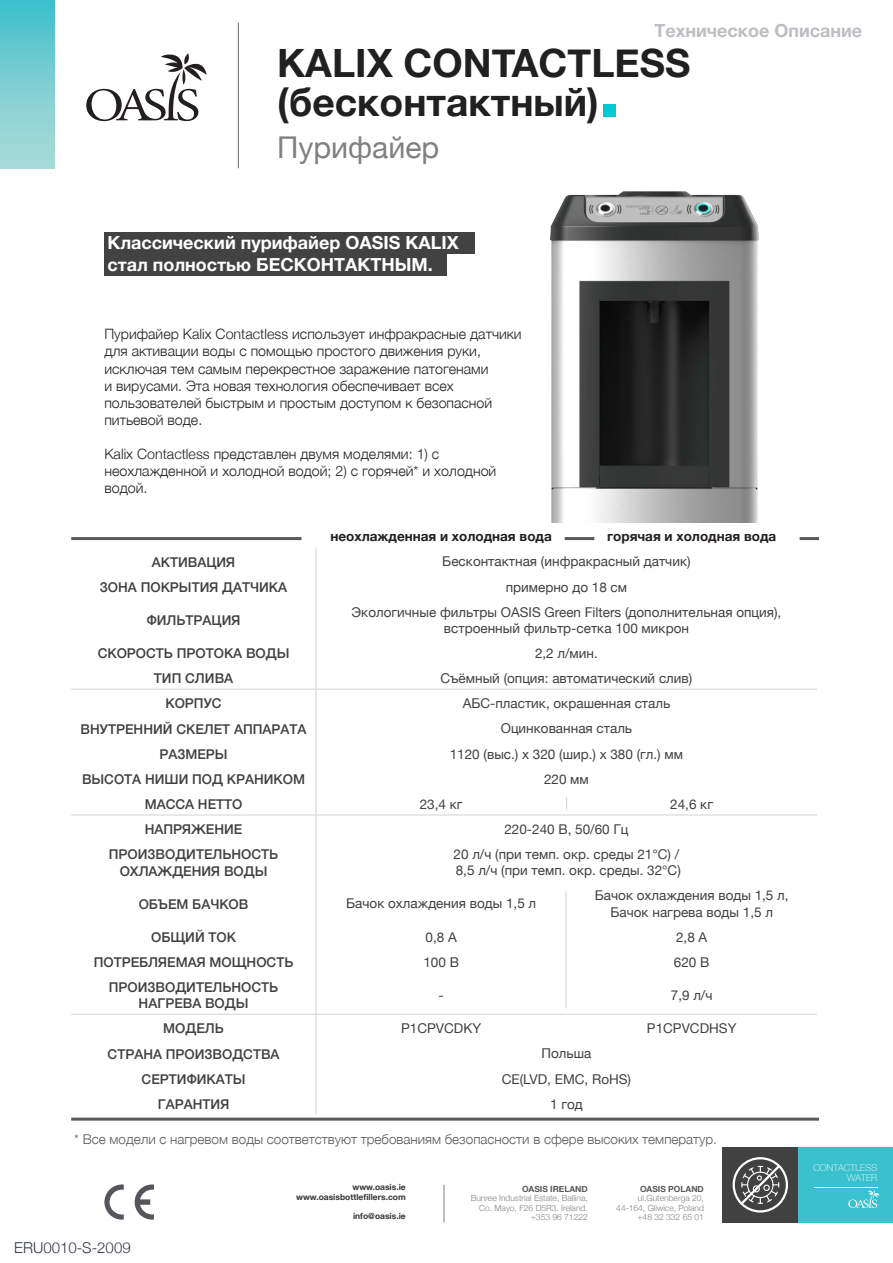
<style>
.page{position:relative;width:893px;height:1263px;background:#fff}
.page>*{position:absolute;margin:0;border:0;box-sizing:border-box;transform-origin:0 0}
.t1{font:700 39px/39px "Helvetica Neue";color:#211f1f}
.t2{font:30px "Helvetica Neue";color:#808080}
.t3{font:700 18px/21.6px "Helvetica Neue";color:#fff}
.t4{font:700 18px "Helvetica Neue";color:#bcbec2}
.t5{font:300 15px "Helvetica Neue";color:#343841}
.t6{font:300 14.25px/17.1px "Helvetica Neue";color:#231f20}
.t7{font:13.5px/16.2px "Helvetica Neue";color:#414042;text-align:center}
.t8{font:500 13.5px/16.2px "Helvetica Neue";color:#414042;text-align:center}
.t9{font:300 13.5px "Helvetica Neue";color:#58595b}
.t10{font:700 13.5px "Helvetica Neue";color:#231f20}
.t11{font:100 9.45px/9.6px "Helvetica Neue";color:#fff;text-align:right}
.t12{font:300 8.55px "Helvetica Neue";color:#808285}
.t13{font:700 8.55px "Helvetica Neue";color:#343433}
.t14{font:700 8.55px "Helvetica Neue";color:#58595b}
.s1{font-size:78px;color:#00cad4}
</style>
<div class="page">
<hr style="left:238px;top:23px;width:1px;height:145px;background:#666767">
<svg style="left:86px;top:54px;width:121px;height:67px"></svg>
<div style="left:1px;top:0;width:54px;height:169px;background:linear-gradient(to bottom,#42c1cd,#b0dcd7)"></div>
<img style="left:550px;top:191px;width:209px;height:331px">
<div style="left:104px;top:232px;width:371px;height:22px;background:#424243"></div>
<div style="left:104px;top:254px;width:342px;height:22px;background:#424243"></div>
<hr style="left:444px;top:1185px;width:1px;height:37px;background:#808285">
<div style="left:723px;top:1147px;width:75px;height:75px;background:#414142"></div>
<svg style="left:733px;top:1157px;width:55px;height:55px"></svg>
<div style="left:798px;top:1147px;width:95px;height:75px;background:#3ac1ce"></div>
<svg style="left:848px;top:1190px;width:31px;height:18px"></svg>
<hr style="left:814px;top:1187px;width:63px;height:1px;background:#fff">
<hr style="left:71px;top:689px;width:245px;height:1px;background:#d1d3d5">
<hr style="left:316px;top:689px;width:250px;height:1px;background:#d1d3d5">
<hr style="left:566px;top:689px;width:251px;height:1px;background:#d1d3d5">
<hr style="left:71px;top:815px;width:245px;height:1px;background:#d1d3d5">
<hr style="left:316px;top:815px;width:250px;height:1px;background:#d1d3d5">
<hr style="left:566px;top:815px;width:251px;height:1px;background:#d1d3d5">
<hr style="left:71px;top:1014px;width:245px;height:1px;background:#d1d3d5">
<hr style="left:316px;top:1014px;width:250px;height:1px;background:#d1d3d5">
<hr style="left:566px;top:1014px;width:251px;height:1px;background:#d1d3d5">
<svg style="left:316px;top:547px;width:1px;height:51px"></svg>
<hr style="left:316px;top:598px;width:1px;height:41px;background:#d2d4d5">
<svg style="left:316px;top:639px;width:1px;height:201px"></svg>
<hr style="left:316px;top:840px;width:1px;height:41px;background:#d2d4d5">
<hr style="left:316px;top:881px;width:1px;height:41px;background:#d2d4d5">
<svg style="left:316px;top:922px;width:1px;height:51px"></svg>
<hr style="left:316px;top:973px;width:1px;height:41px;background:#d2d4d5">
<svg style="left:316px;top:1014px;width:1px;height:101px"></svg>
<hr style="left:71px;top:537px;width:231px;height:3px;background:#58595b">
<hr style="left:71px;top:1118px;width:748px;height:3px;background:#58595b">
<hr style="left:800px;top:537px;width:19px;height:3px;background:#58595b">
<hr style="left:565px;top:537px;width:29px;height:3px;background:#58595b">
<hr style="left:566px;top:891px;width:1px;height:117px;background:#d1d3d5">
<svg style="left:566px;top:797px;width:1px;height:14px"></svg>
<svg style="left:104px;top:1184px;width:20px;height:36px"></svg>
<svg style="left:135px;top:1184px;width:19px;height:36px"></svg>
<p class="t4" style="left:654px;top:17px;width:209px">Техническое Oписание</p>
<p class="t1" style="left:277px;top:45px;width:415px">KALIX CONTACTLESS (бесконтактный)<span class="s1">.</span></p>
<p class="t2" style="left:277px;top:126px;width:164px">Пурифайер</p>
<p class="t3" style="left:107px;top:233px;width:353px">Классический пурифайер OASIS KALIX стал полностью БЕСКОНТАКТНЫМ.</p>
<p class="t6" style="left:104px;top:325px;width:419px">Пурифайер Kalix Contactless использует инфракрасные датчики для активации воды с помощью простого движения руки, исключая тем самым перекрестное заражение патогенами<br>и вирусами. Эта новая технология обеспечивает всех пользователей быстрым и простым доступом к безопасной питьевой воде.</p>
<p class="t6" style="left:104px;top:444px;width:393px">Kalix Contactless представлен двумя моделями: 1) с неохлажденной и холодной водой; 2) с горячей* и холодной водой.</p>
<p class="t10" style="left:331px;top:526px;width:223px">неохлажденная и холодная вода</p>
<p class="t10" style="left:607px;top:526px;width:171px">горячая и холодная вода</p>
<p class="t8" style="left:152px;top:553px;width:85px">АКТИВАЦИЯ</p>
<p class="t7" style="left:442px;top:554px;width:250px">Бесконтактная (инфракрасный датчик)</p>
<p class="t8" style="left:100px;top:578px;width:189px">ЗОНА ПОКРЫТИЯ ДАТЧИКА</p>
<p class="t7" style="left:506px;top:579px;width:123px">примерно до 18 см</p>
<p class="t8" style="left:147px;top:611px;width:95px">ФИЛЬТРАЦИЯ</p>
<p class="t7" style="left:352px;top:604px;width:431px">Экологичные фильтры OASIS Green Filters (дополнительная опция), встроенный фильтр-сетка 100 микрон</p>
<p class="t8" style="left:98px;top:644px;width:193px">СКОРОСТЬ ПРОТОКА ВОДЫ</p>
<p class="t7" style="left:535px;top:646px;width:64px">2,2 л/мин.</p>
<p class="t8" style="left:154px;top:669px;width:81px">ТИП СЛИВА</p>
<p class="t7" style="left:441px;top:671px;width:253px">Съёмный (опция: автоматический слив)</p>
<p class="t8" style="left:165px;top:694px;width:58px">КОРПУС</p>
<p class="t7" style="left:463px;top:696px;width:209px">АБС-пластик, окрашенная сталь</p>
<p class="t8" style="left:81px;top:719px;width:227px">ВНУТРЕННИЙ СКЕЛЕТ АППАРАТА</p>
<p class="t7" style="left:501px;top:721px;width:133px">Оцинкованная сталь</p>
<p class="t8" style="left:159px;top:745px;width:70px">РАЗМЕРЫ</p>
<p class="t7" style="left:450px;top:746px;width:235px">1120 (выс.) x 320 (шир.) x 380 (гл.) мм</p>
<p class="t8" style="left:82px;top:770px;width:225px">ВЫСОТА НИШИ ПОД КРАНИКОМ</p>
<p class="t7" style="left:544px;top:771px;width:46px">220 мм</p>
<p class="t8" style="left:145px;top:795px;width:99px">МАССА НЕТТО</p>
<p class="t7" style="left:420px;top:797px;width:44px">23,4 кг</p>
<p class="t7" style="left:670px;top:797px;width:44px">24,6 кг</p>
<p class="t8" style="left:145px;top:820px;width:99px">НАПРЯЖЕНИЕ</p>
<p class="t7" style="left:504px;top:822px;width:126px">220-240 В, 50/60 Гц</p>
<p class="t8" style="left:109px;top:845px;width:171px">ПРОИЗВОДИТЕЛЬНОСТЬ<br>ОХЛАЖДЕНИЯ ВОДЫ</p>
<p class="t7" style="left:454px;top:847px;width:227px">20 л/ч (при темп. окр. среды 21°C) /</p>
<p class="t7" style="left:456px;top:863px;width:227px">8,5 л/ч (при темп. окр. среды. 32°C)</p>
<p class="t8" style="left:139px;top:895px;width:111px">ОБЪЕМ БАЧКОВ</p>
<p class="t7" style="left:346px;top:896px;width:191px">Бачок охлаждения воды 1,5 л</p>
<p class="t7" style="left:595px;top:888px;width:195px">Бачок охлаждения воды 1,5 л,</p>
<p class="t7" style="left:610px;top:904px;width:164px">Бачок нагрева воды 1,5 л</p>
<p class="t8" style="left:151px;top:928px;width:86px">ОБЩИЙ ТОК</p>
<p class="t7" style="left:426px;top:929px;width:33px">0,8 A</p>
<p class="t7" style="left:676px;top:929px;width:33px">2,8 A</p>
<p class="t8" style="left:94px;top:953px;width:201px">ПОТРЕБЛЯЕМАЯ МОЩНОСТЬ</p>
<p class="t7" style="left:423px;top:955px;width:37px">100 В</p>
<p class="t7" style="left:674px;top:955px;width:37px">620 В</p>
<p class="t8" style="left:109px;top:978px;width:171px">ПРОИЗВОДИТЕЛЬНОСТЬ<br>НАГРЕВА ВОДЫ</p>
<p class="t7" style="left:439px;top:988px;width:7px">-</p>
<p class="t7" style="left:671px;top:988px;width:43px">7,9 л/ч</p>
<p class="t8" style="left:163px;top:1019px;width:62px">МОДЕЛЬ</p>
<p class="t7" style="left:401px;top:1021px;width:82px">P1CPVCDKY</p>
<p class="t7" style="left:647px;top:1021px;width:91px">P1CPVCDHSY</p>
<p class="t8" style="left:108px;top:1044px;width:173px">СТРАНА ПРОИЗВОДСТВА</p>
<p class="t7" style="left:541px;top:1046px;width:51px">Польша</p>
<p class="t8" style="left:142px;top:1070px;width:105px">СЕРТИФИКАТЫ</p>
<p class="t7" style="left:502px;top:1071px;width:131px">CE(LVD, EMC, RoHS)</p>
<p class="t8" style="left:158px;top:1095px;width:73px">ГАРАНТИЯ</p>
<p class="t7" style="left:550px;top:1097px;width:34px">1 год</p>
<p class="t9" style="left:74px;top:1128px;width:644px">* Все модели с нагревом воды соответствуют требованиям безопасности в сфере высоких температур.</p>
<p class="t14" style="left:522px;top:1182px;width:67px">OASIS IRELAND</p>
<p class="t12" style="left:471px;top:1191px;width:119px">Bunree Industrial Estate, Ballina,</p>
<p class="t12" style="left:479px;top:1201px;width:110px">Co. Mayo, F26 D5R3. Ireland.</p>
<p class="t12" style="left:531px;top:1210px;width:58px">+353 96 71222</p>
<p class="t13" style="left:352px;top:1181px;width:55px">www.oasis.ie</p>
<p class="t13" style="left:296px;top:1190px;width:111px">www.oasisbottlefillers.com</p>
<p class="t13" style="left:353px;top:1209px;width:54px">info@oasis.ie</p>
<p class="t14" style="left:640px;top:1182px;width:65px">OASIS POLAND</p>
<p class="t12" style="left:638px;top:1191px;width:67px">ul.Gutenberga 20,</p>
<p class="t12" style="left:616px;top:1201px;width:89px">44-164, Gliwice, Poland</p>
<p class="t12" style="left:638px;top:1210px;width:68px">+48 32 332 65 01</p>
<p class="t5" style="left:14px;top:1236px;width:118px">ERU0010-S-2009</p>
<p class="t11" style="left:813px;top:1162px;width:65px">CONTACTLESS<br>WATER</p>
</div>
